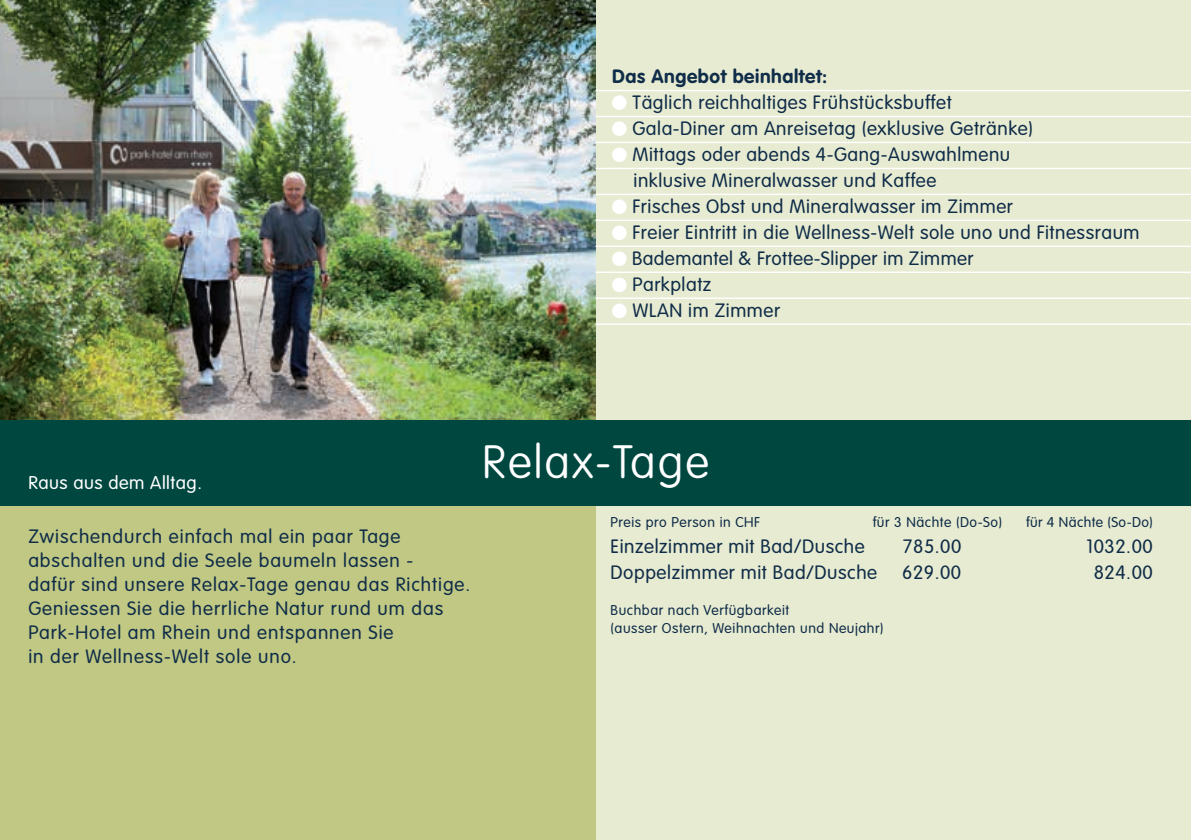
<style>
.page{position:relative;width:1191px;height:840px;background:#fff}
.page>*{position:absolute;margin:0;border:0;box-sizing:border-box;transform-origin:0 0}
.t1{font:100 46px "VAG Rounded";color:#fff}
.t2{font:300 19px/26px "VAG Rounded";letter-spacing:.03em;color:#0f2c48}
.t3{font:300 19px/24px "VAG Rounded";letter-spacing:.05em;color:#0f2c48}
.t4{font:700 19px "VAG Rounded";color:#0f2c48}
.t5{font:300 18.2px "VAG Rounded";letter-spacing:.03em;color:#fff}
.t6{font:300 14px/18px "VAG Rounded";letter-spacing:.04em;color:#0f2c48}
</style>
<div class="page">
<div style="left:595px;top:0;width:596px;height:839px;background:#e7ebd1"></div>
<img style="left:0;top:0;width:595px;height:420px">
<div style="left:0;top:505px;width:595px;height:334px;background:#c0c884"></div>
<div style="left:612px;top:121px;width:14px;height:15px;background:#fff;border-radius:50%"></div>
<div style="left:612px;top:277px;width:14px;height:15px;background:#fff;border-radius:50%"></div>
<div style="left:612px;top:303px;width:14px;height:15px;background:#fff;border-radius:50%"></div>
<div style="left:612px;top:147px;width:14px;height:15px;background:#fff;border-radius:50%"></div>
<div style="left:612px;top:95px;width:14px;height:15px;background:#fff;border-radius:50%"></div>
<div style="left:612px;top:225px;width:14px;height:15px;background:#fff;border-radius:50%"></div>
<div style="left:612px;top:199px;width:14px;height:15px;background:#fff;border-radius:50%"></div>
<div style="left:612px;top:251px;width:14px;height:15px;background:#fff;border-radius:50%"></div>
<hr style="left:595px;top:90px;width:596px;height:1px;background:#fff">
<hr style="left:595px;top:116px;width:596px;height:1px;background:#fff">
<hr style="left:595px;top:142px;width:596px;height:1px;background:#fff">
<hr style="left:595px;top:168px;width:596px;height:1px;background:#fff">
<hr style="left:595px;top:193px;width:596px;height:2px;background:#fff">
<hr style="left:595px;top:219px;width:596px;height:2px;background:#fff">
<hr style="left:595px;top:245px;width:596px;height:2px;background:#fff">
<hr style="left:595px;top:271px;width:596px;height:2px;background:#fff">
<hr style="left:595px;top:297px;width:596px;height:2px;background:#fff">
<hr style="left:595px;top:323px;width:596px;height:2px;background:#fff">
<hr style="left:1190px;top:0;width:1px;height:839px;background:#d7e1e9">
<div style="left:0;top:420px;width:1191px;height:85px;background:#004740"></div>
<hr style="left:1190px;top:420px;width:1px;height:85px;background:#518daa">
<p class="t4" style="left:612px;top:65px;width:217px">Das Angebot beinhaltet:</p>
<p class="t2" style="left:632px;top:89px;width:509px">Täglich reichhaltiges Frühstücksbuffet<br>Gala-Diner am Anreisetag (exklusive Getränke)<br>Mittags oder abends 4-Gang-Auswahlmenu<br>inklusive Mineralwasser und Kaffee<br>Frisches Obst und Mineralwasser im Zimmer<br>Freier Eintritt in die Wellness-Welt sole uno und Fitnessraum Bademantel &amp; Frottee-Slipper im Zimmer<br>Parkplatz<br>WLAN im Zimmer</p>
<p class="t5" style="left:28px;top:472px;width:175px">Raus aus dem Alltag.</p>
<p class="t3" style="left:28px;top:523px;width:443px">Zwischendurch einfach mal ein paar Tage abschalten und die Seele baumeln lassen -<br>dafür sind unsere Relax-Tage genau das Richtige.<br>Geniessen Sie die herrliche Natur rund um das Park-Hotel am Rhein und entspannen Sie<br>in der Wellness-Welt sole uno.</p>
<h1 class="t1" style="left:482px;top:435px;width:228px">Relax-Tage</h1>
<p class="t6" style="left:610px;top:512px;width:151px">Preis pro Person in CHF</p>
<p class="t6" style="left:872px;top:512px;width:131px">für 3 Nächte (Do-So)</p>
<p class="t6" style="left:1026px;top:512px;width:128px">für 4 Nächte (So-Do)</p>
<p class="t2" style="left:610px;top:533px;width:256px">Einzelzimmer mit Bad/Dusche</p>
<p class="t2" style="left:903px;top:533px;width:60px">785.00</p>
<p class="t2" style="left:1086px;top:533px;width:68px">1032.00</p>
<p class="t2" style="left:610px;top:559px;width:268px">Doppelzimmer mit Bad/Dusche</p>
<p class="t2" style="left:902px;top:559px;width:61px">629.00</p>
<p class="t2" style="left:1093px;top:559px;width:61px">824.00</p>
<p class="t6" style="left:610px;top:600px;width:274px">Buchbar nach Verfügbarkeit<br>(ausser Ostern, Weihnachten und Neujahr)</p>
</div>
